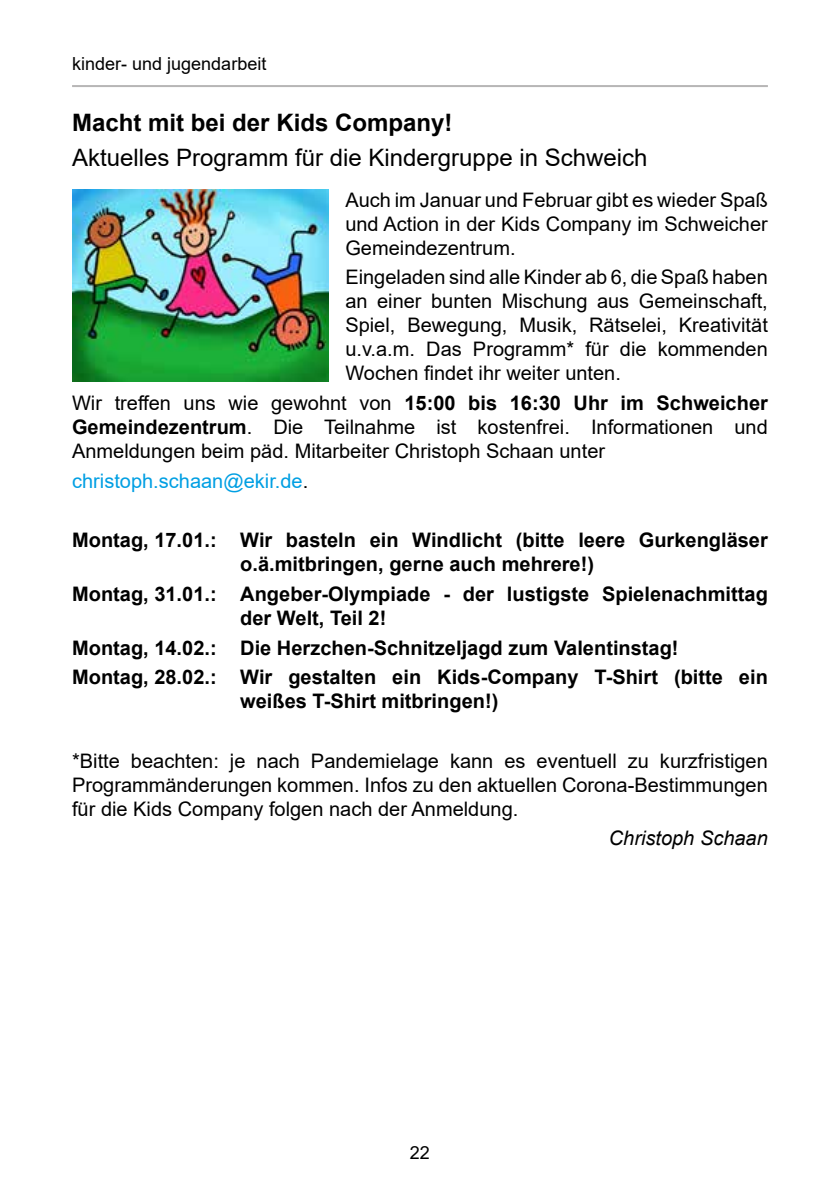
<style>
.page{position:relative;width:840px;height:1191px;background:#fff}
.page>*{position:absolute;margin:0;border:0;box-sizing:border-box;transform-origin:0 0}
.t1{font:24px "Arial";color:#000}
.t2{font:700 24px "Arial";color:#000}
.t3{font:20px/24px "Arial";color:#000;text-align:justify}
.t4{font:700 20px/24px "Arial";color:#000}
.t5{font:20px "Arial";color:#009fe3}
.t6{font:italic 20px "Arial";color:#000}
.t7{font:18px "Arial";color:#000}
.s1{font-weight:700}
.s2{color:#000}
</style>
<div class="page">
<hr style="left:72px;top:85px;width:695px;height:2px;background:#b7b6b6">
<img style="left:72px;top:190px;width:256px;height:192px">
<p class="t7" style="left:72px;top:51px;width:196px">kinder- und jugendarbeit</p>
<p class="t2" style="left:72px;top:106px;width:382px">Macht mit bei der Kids Company!</p>
<p class="t1" style="left:72px;top:141px;width:576px">Aktuelles Programm für die Kindergruppe in Schweich</p>
<p class="t3" style="left:345px;top:187px;width:424px">Auch im Januar und Februar gibt es wieder Spaß und Action in der Kids Company im Schweicher Gemeindezentrum.</p>
<p class="t3" style="left:345px;top:265px;width:424px">Eingeladen sind alle Kinder ab 6, die Spaß haben an einer bunten Mischung aus Gemeinschaft, Spiel, Bewegung, Musik, Rätselei, Kreativität u.v.a.m. Das Programm* für die kommenden Wochen findet ihr weiter unten.</p>
<p class="t3" style="left:72px;top:391px;width:697px">Wir treffen uns wie gewohnt von <span class="s1">15:00 bis 16:30 Uhr im Schweicher Gemeindezentrum</span>. Die Teilnahme ist kostenfrei. Informationen und Anmeldungen beim päd. Mitarbeiter Christoph Schaan unter</p>
<p class="t5" style="left:72px;top:467px;width:237px">christoph.schaan@ekir.de<span class="s2">.</span></p>
<p class="t4" style="left:72px;top:528px;width:697px;text-align:center">Montag, 17.01.: Wir basteln ein Windlicht (bitte leere Gurkengläser o.ä.mitbringen, gerne auch mehrere!)</p>
<p class="t4" style="left:240px;top:582px;width:529px;text-indent:-168px">Montag, 31.01.: Angeber-Olympiade - der lustigste Spielenachmittag der Welt, Teil 2!</p>
<p class="t4" style="left:72px;top:633px;width:697px;line-height:29.6px">Montag, 14.02.: Die Herzchen-Schnitzeljagd zum Valentinstag!<br>Montag, 28.02.: Wir gestalten ein Kids-Company T-Shirt (bitte ein</p>
<p class="t4" style="left:240px;top:689px;width:259px">weißes T-Shirt mitbringen!)</p>
<p class="t3" style="left:72px;top:748px;width:697px">*Bitte beachten: je nach Pandemielage kann es eventuell zu kurzfristigen Programmänderungen kommen. Infos zu den aktuellen Corona-Bestimmungen für die Kids Company folgen nach der Anmeldung.</p>
<p class="t6" style="left:608px;top:825px;width:160px">Christoph Schaan</p>
<p class="t7" style="left:410px;top:1140px;width:22px">22</p>
</div>
